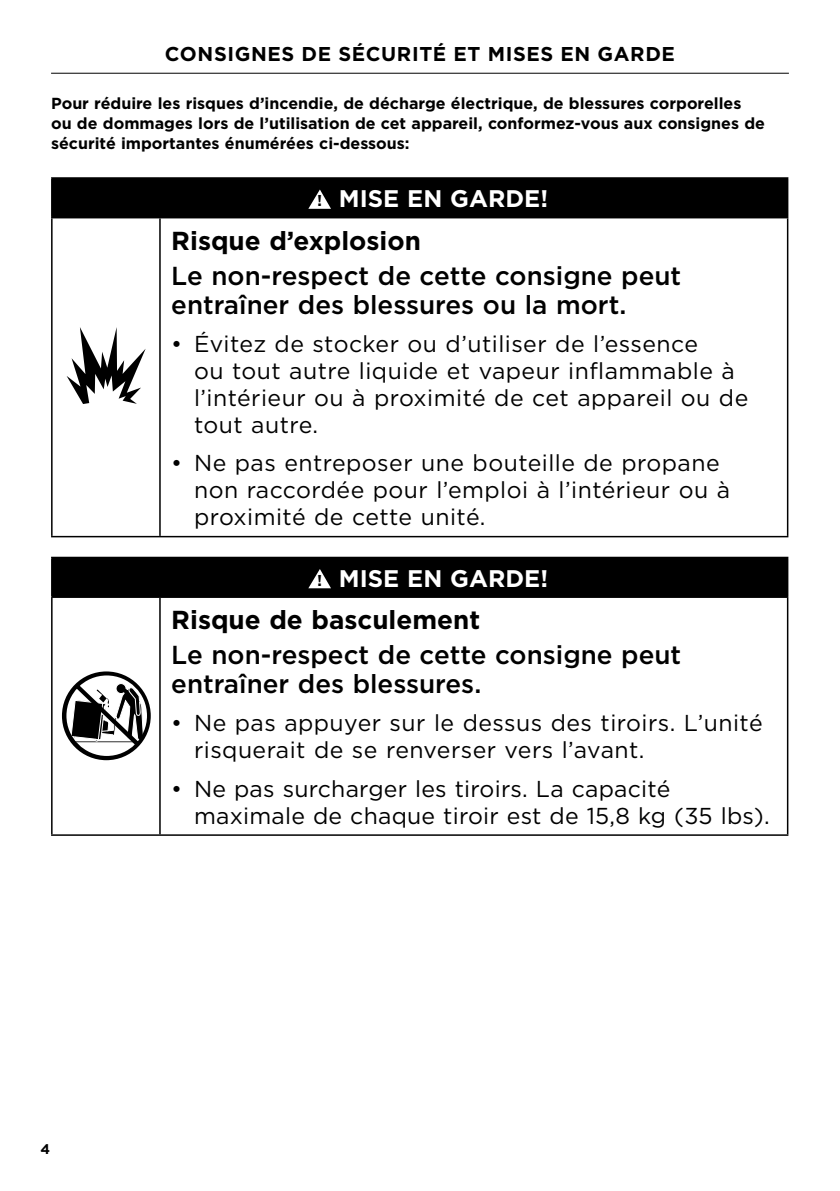
<style>
.page{position:relative;width:840px;height:1191px;background:#fff}
.page>*{position:absolute;margin:0;border:0;box-sizing:border-box;transform-origin:0 0}
.t1{font:500 26px/29px "Gotham";color:#000}
.t2{font:700 26px "Gotham";color:#000}
.t3{font:700 24px "Gotham";color:#fff}
.t4{font:23px/27px "Gotham";letter-spacing:.02em;color:#000}
.t5{font:700 20px "Gotham";letter-spacing:.03em;color:#000}
.t6{font:700 16px/20px "Gotham";color:#000}
.t7{font:700 14px "Gotham";color:#000}
.s1{font-size:15.8px;color:#000}
</style>
<div class="page">
<hr style="left:51px;top:73px;width:737px;height:1px;background:#000">
<div style="left:52px;top:178px;width:735px;height:40px;background:#000"></div>
<hr style="left:51px;top:177px;width:109px;height:2px;background:#000">
<hr style="left:51px;top:179px;width:2px;height:38px;background:#000">
<hr style="left:160px;top:177px;width:628px;height:2px;background:#000">
<hr style="left:786px;top:179px;width:2px;height:38px;background:#000">
<hr style="left:51px;top:217px;width:109px;height:1px;background:#000">
<hr style="left:51px;top:218px;width:2px;height:318px;background:#000">
<hr style="left:160px;top:217px;width:628px;height:1px;background:#000">
<hr style="left:159px;top:218px;width:2px;height:318px;background:#000">
<hr style="left:786px;top:218px;width:2px;height:318px;background:#000">
<hr style="left:51px;top:536px;width:109px;height:1px;background:#000">
<hr style="left:160px;top:536px;width:628px;height:1px;background:#000">
<svg style="left:308px;top:189px;width:23px;height:20px"></svg>
<svg style="left:67px;top:327px;width:78px;height:77px"></svg>
<div style="left:52px;top:557px;width:735px;height:40px;background:#000"></div>
<hr style="left:51px;top:557px;width:109px;height:1px;background:#000">
<hr style="left:51px;top:558px;width:2px;height:38px;background:#000">
<hr style="left:160px;top:557px;width:628px;height:1px;background:#000">
<hr style="left:786px;top:558px;width:2px;height:38px;background:#000">
<hr style="left:51px;top:596px;width:109px;height:2px;background:#000">
<hr style="left:51px;top:598px;width:2px;height:236px;background:#000">
<hr style="left:160px;top:596px;width:628px;height:2px;background:#000">
<hr style="left:159px;top:598px;width:2px;height:236px;background:#000">
<hr style="left:786px;top:598px;width:2px;height:236px;background:#000">
<hr style="left:51px;top:834px;width:109px;height:2px;background:#000">
<hr style="left:160px;top:834px;width:628px;height:2px;background:#000">
<svg style="left:308px;top:569px;width:23px;height:19px"></svg>
<svg style="left:62px;top:671px;width:89px;height:89px"></svg>
<p class="t5" style="left:165px;top:41px;width:511px">CONSIGNES DE SÉCURITÉ ET MISES EN GARDE</p>
<p class="t6" style="left:51px;top:93px;width:715px">Pour réduire les risques d’incendie, de décharge électrique, de blessures corporelles ou de dommages lors de l’utilisation de cet appareil, conformez-vous aux consignes de sécurité importantes énumérées ci-dessous:</p>
<p class="t3" style="left:317px;top:183px;width:232px"><span class="s1">!</span> MISE EN GARDE!</p>
<p class="t2" style="left:171px;top:223px;width:251px">Risque d’explosion</p>
<p class="t1" style="left:171px;top:260px;width:511px">Le non-respect de cette consigne peut entraîner des blessures ou la mort.</p>
<p class="t4" style="left:194px;top:330px;width:555px;text-indent:-23px">• Évitez de stocker ou d’utiliser de l’essence<br>ou tout autre liquide et vapeur inflammable à l’intérieur ou à proximité de cet appareil ou de tout autre.</p>
<p class="t4" style="left:194px;top:449px;width:537px;text-indent:-23px">• Ne pas entreposer une bouteille de propane non raccordée pour l’emploi à l’intérieur ou à proximité de cette unité.</p>
<p class="t3" style="left:317px;top:562px;width:232px"><span class="s1">!</span> MISE EN GARDE!</p>
<p class="t2" style="left:171px;top:603px;width:310px">Risque de basculement</p>
<p class="t1" style="left:171px;top:640px;width:511px">Le non-respect de cette consigne peut entraîner des blessures.</p>
<p class="t4" style="left:194px;top:709px;width:569px;text-indent:-23px">• Ne pas appuyer sur le dessus des tiroirs. L’unité risquerait de se renverser vers l’avant.</p>
<p class="t4" style="left:194px;top:774px;width:577px;text-indent:-23px">• Ne pas surcharger les tiroirs. La capacité maximale de chaque tiroir est de 15,8 kg (35 lbs).</p>
<p class="t7" style="left:41px;top:1139px;width:11px">4</p>
</div>
